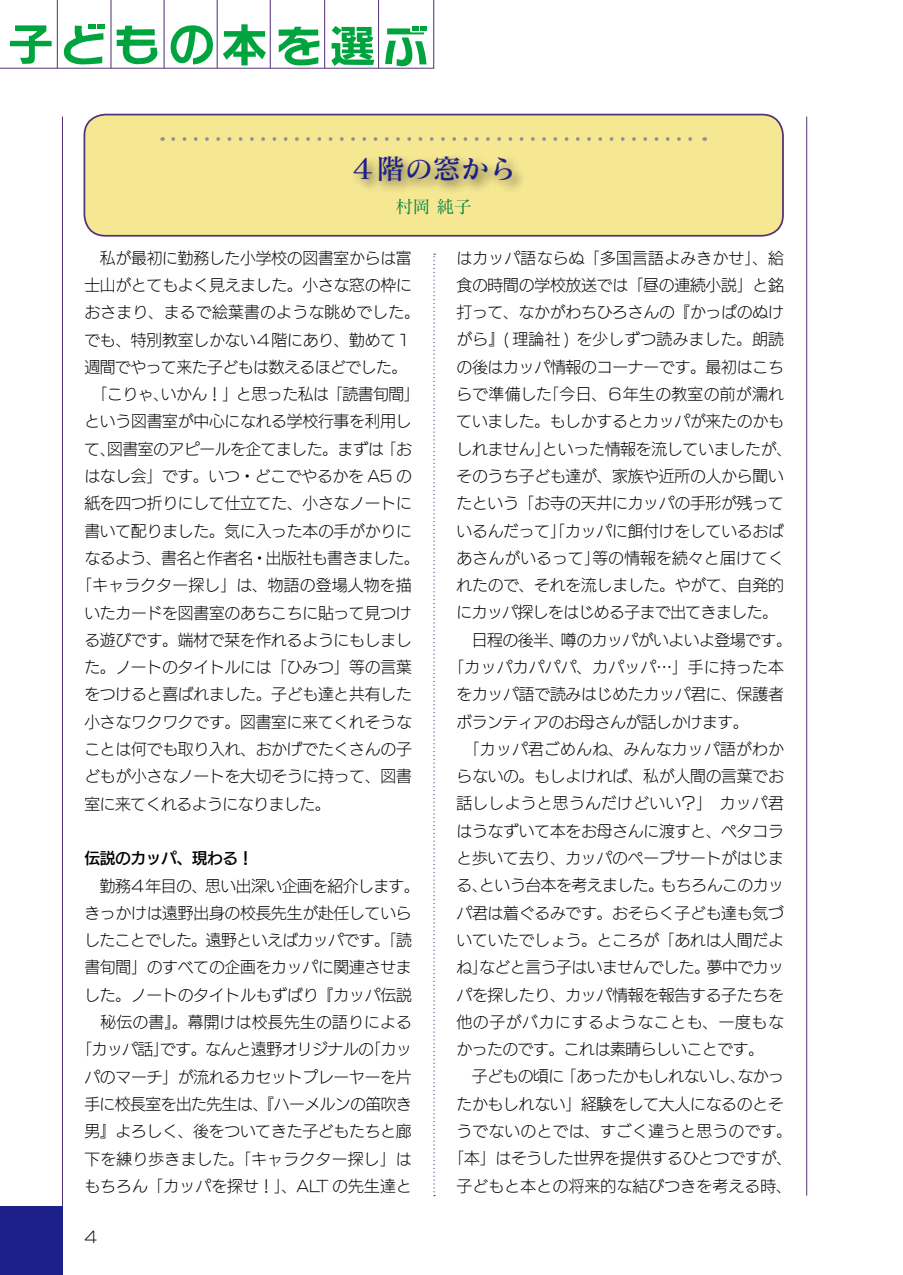
<style>
.page{position:relative;width:903px;height:1275px;background:#fff}
.page>*{position:absolute;margin:0;border:0;box-sizing:border-box;transform-origin:0 0}
.t1{font:28px "Matisse Pro DB";color:#1d2088}
.t2{font:17.5px "Matisse Pro M";color:#008140}
.t3{font:15.75px/27.3px "New Rodin Pro L";letter-spacing:-.01em;color:#000;text-align:center}
.t4{font:15.75px "New Rodin Pro L";letter-spacing:.02em;color:#000}
.t5{font:15.75px "New Rodin Pro L";letter-spacing:.015em;color:#000}
.t6{font:15.75px "New Rodin Pro L";letter-spacing:-.03em;color:#000}
.t7{font:15.75px "New Rodin Pro L";letter-spacing:.045em;color:#000}
.t8{font:15.75px "New Rodin Pro DB";letter-spacing:-.025em;color:#000}
</style>
<div class="page">
<hr style="left:62px;top:117px;width:1px;height:1158px;background:#533278">
<hr style="left:806px;top:117px;width:1px;height:1079px;background:#533278">
<div style="left:0;top:1206px;width:63px;height:69px;background:#1d2088"></div>
<svg style="left:433px;top:254px;width:2px;height:942px"></svg>
<div style="left:84px;top:115px;width:699px;height:121px;background:#f6e793;border-radius:21px"></div>
<div style="left:84px;top:114px;width:700px;height:123px;border:2px solid #533278;border-radius:21px"></div>
<div style="left:350px;top:153px;width:176px;height:42px;background:#000;opacity:.6"></div>
<svg style="left:173px;top:137px;width:532px;height:4px"></svg>
<svg style="left:0;top:0;width:434px;height:69px"></svg>
<h1 class="t1" style="left:349px;top:151px;width:169px">４階の窓から</h1>
<p class="t2" style="left:395px;top:195px;width:78px">村岡 純子</p>
<p class="t3" style="left:84px;top:243px;width:329px">　私が最初に勤務した小学校の図書室からは富</p>
<p class="t3" style="left:84px;top:270px;width:329px">士山がとてもよく見えました。小さな窓の枠に</p>
<p class="t4" style="left:84px;top:299px;width:337px">おさまり、まるで絵葉書のような眺めでした。</p>
<p class="t3" style="left:84px;top:325px;width:329px">でも、特別教室しかない４階にあり、勤めて１</p>
<p class="t3" style="left:84px;top:352px;width:324px">週間でやって来た子どもは数えるほどでした。</p>
<p class="t3" style="left:84px;top:379px;width:337px">　「こりゃ、いかん！」と思った私は「読書旬間」</p>
<p class="t3" style="left:84px;top:406px;width:329px">という図書室が中心になれる学校行事を利用し</p>
<p class="t3" style="left:84px;top:434px;width:329px">て、図書室のアピールを企てました。まずは「お</p>
<p class="t3" style="left:84px;top:461px;width:329px">はなし会」です。いつ・どこでやるかを A5 の</p>
<p class="t3" style="left:84px;top:488px;width:329px">紙を四つ折りにして仕立てた、小さなノートに</p>
<p class="t3" style="left:84px;top:516px;width:329px">書いて配りました。気に入った本の手がかりに</p>
<p class="t3" style="left:84px;top:543px;width:337px">なるよう、書名と作者名・出版社も書きました。</p>
<p class="t5" style="left:76px;top:572px;width:337px">「キャラクター探し」は、物語の登場人物を描</p>
<p class="t3" style="left:84px;top:598px;width:329px">いたカードを図書室のあちこちに貼って見つけ</p>
<p class="t3" style="left:84px;top:625px;width:329px">る遊びです。端材で栞を作れるようにもしまし</p>
<p class="t3" style="left:84px;top:652px;width:329px">た。ノートのタイトルには「ひみつ」等の言葉</p>
<p class="t3" style="left:84px;top:679px;width:329px">をつけると喜ばれました。子ども達と共有した</p>
<p class="t3" style="left:84px;top:707px;width:329px">小さなワクワクです。図書室に来てくれそうな</p>
<p class="t3" style="left:84px;top:734px;width:329px">ことは何でも取り入れ、おかげでたくさんの子</p>
<p class="t3" style="left:84px;top:761px;width:329px">どもが小さなノートを大切そうに持って、図書</p>
<p class="t3" style="left:84px;top:789px;width:248px">室に来てくれるようになりました。</p>
<p class="t8" style="left:84px;top:845px;width:171px">伝説のカッパ、現わる！</p>
<p class="t3" style="left:76px;top:871px;width:345px">　勤務４年目の、思い出深い企画を紹介します。きっかけは遠野出身の校長先生が赴任していらしたことでした。遠野といえばカッパです。「読書旬間」のすべての企画をカッパに関連させました。ノートのタイトルもずばり『カッパ伝説　秘伝の書』。幕開けは校長先生の語りによる「カッパ話」です。なんと遠野オリジナルの「カッパのマーチ」が流れるカセットプレーヤーを片手に校長室を出た先生は、『ハーメルンの笛吹き男』よろしく、後をついてきた子どもたちと廊下を練り歩きました。「キャラクター探し」はもちろん「カッパを探せ！」、ALT の先生達と</p>
<p class="t3" style="left:84px;top:1222px;width:14px">4</p>
<p class="t4" style="left:456px;top:244px;width:329px">はカッパ語ならぬ「多国言語よみきかせ」、給</p>
<p class="t3" style="left:456px;top:270px;width:329px">食の時間の学校放送では「昼の連続小説」と銘</p>
<p class="t3" style="left:456px;top:297px;width:329px">打って、なかがわちひろさんの『かっぱのぬけ</p>
<p class="t4" style="left:456px;top:326px;width:329px">がら』( 理論社 ) を少しずつ読みました。朗読</p>
<p class="t3" style="left:456px;top:352px;width:329px">の後はカッパ情報のコーナーです。最初はこち</p>
<p class="t4" style="left:456px;top:381px;width:329px">らで準備した「今日、６年生の教室の前が濡れ</p>
<p class="t3" style="left:456px;top:406px;width:329px">ていました。もしかするとカッパが来たのかも</p>
<p class="t3" style="left:456px;top:434px;width:337px">しれません」といった情報を流していましたが、</p>
<p class="t3" style="left:456px;top:461px;width:329px">そのうち子ども達が、家族や近所の人から聞い</p>
<p class="t3" style="left:456px;top:488px;width:329px">たという「お寺の天井にカッパの手形が残って</p>
<p class="t3" style="left:456px;top:516px;width:329px">いるんだって」「カッパに餌付けをしているおば</p>
<p class="t5" style="left:456px;top:545px;width:329px">あさんがいるって」等の情報を続々と届けてく</p>
<p class="t3" style="left:456px;top:570px;width:329px">れたので、それを流しました。やがて、自発的</p>
<p class="t6" style="left:456px;top:599px;width:323px">にカッパ探しをはじめる子まで出てきました。</p>
<p class="t3" style="left:456px;top:625px;width:337px">　日程の後半、噂のカッパがいよいよ登場です。</p>
<p class="t4" style="left:448px;top:654px;width:337px">「カッパカパパパ、カパッパ…」手に持った本</p>
<p class="t3" style="left:456px;top:679px;width:329px">をカッパ語で読みはじめたカッパ君に、保護者</p>
<p class="t3" style="left:456px;top:707px;width:294px">ボランティアのお母さんが話しかけます。</p>
<p class="t4" style="left:456px;top:736px;width:329px">　「カッパ君ごめんね、みんなカッパ語がわか</p>
<p class="t3" style="left:456px;top:761px;width:329px">らないの。もしよければ、私が人間の言葉でお</p>
<p class="t4" style="left:456px;top:790px;width:329px">話ししようと思うんだけどいい？」　カッパ君</p>
<p class="t3" style="left:456px;top:816px;width:329px">はうなずいて本をお母さんに渡すと、ペタコラ</p>
<p class="t3" style="left:456px;top:843px;width:329px">と歩いて去り、カッパのペープサートがはじま</p>
<p class="t3" style="left:456px;top:870px;width:329px">る、という台本を考えました。もちろんこのカッ</p>
<p class="t3" style="left:456px;top:898px;width:329px">パ君は着ぐるみです。おそらく子ども達も気づ</p>
<p class="t3" style="left:456px;top:925px;width:329px">いていたでしょう。ところが「あれは人間だよ</p>
<p class="t3" style="left:456px;top:952px;width:329px">ね」などと言う子はいませんでした。夢中でカッ</p>
<p class="t3" style="left:456px;top:980px;width:329px">パを探したり、カッパ情報を報告する子たちを</p>
<p class="t7" style="left:456px;top:1009px;width:329px">他の子がバカにするようなことも、一度もな</p>
<p class="t3" style="left:456px;top:1034px;width:309px">かったのです。これは素晴らしいことです。</p>
<p class="t3" style="left:456px;top:1061px;width:329px">　子どもの頃に「あったかもしれないし、なかっ</p>
<p class="t3" style="left:456px;top:1089px;width:329px">たかもしれない」経験をして大人になるのとそ</p>
<p class="t4" style="left:456px;top:1118px;width:337px">うでないのとでは、すごく違うと思うのです。</p>
<p class="t3" style="left:448px;top:1143px;width:345px">「本」はそうした世界を提供するひとつですが、</p>
<p class="t5" style="left:456px;top:1172px;width:337px">子どもと本との将来的な結びつきを考える時、</p>
</div>
